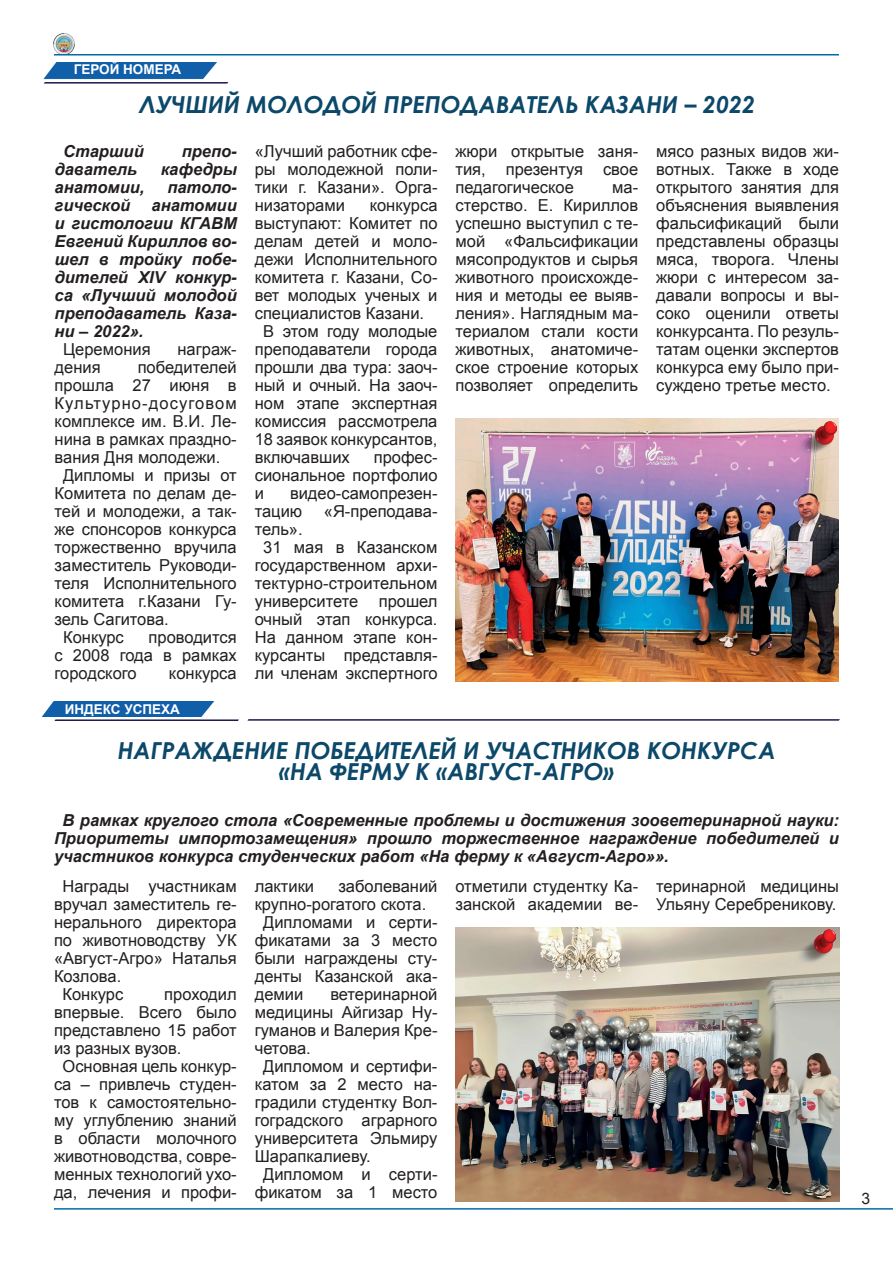
<style>
.page{position:relative;width:893px;height:1263px;background:#fff}
.page>*{position:absolute;margin:0;border:0;box-sizing:border-box;transform-origin:0 0}
.t1{font:italic 700 23.4px/21px "Century Gothic";color:#0b4869;text-align:center}
.t2{font:16.5px/18px "Arial";color:#231f20;text-align:justify}
.t3{font:italic 700 16.5px/18px "Arial";color:#231f20;text-align:justify}
.t4{font:16.5px "Arial";letter-spacing:.065em;color:#231f20}
.t5{font:15.75px "Arial";color:#231f20}
.t6{font:700 13.5px "Arial";color:#fff}
</style>
<div class="page">
<img style="left:455px;top:927px;width:384px;height:274px">
<img style="left:455px;top:419px;width:384px;height:262px">
<hr style="left:54px;top:1208px;width:839px;height:1px;background:#006aa8">
<img style="left:41px;top:701px;width:174px;height:16px">
<hr style="left:55px;top:719px;width:183px;height:2px;background:#1c174b">
<img style="left:53px;top:33px;width:22px;height:21px">
<hr style="left:54px;top:54px;width:785px;height:2px;background:#006aa8">
<hr style="left:248px;top:719px;width:591px;height:2px;background:#1c174b">
<img style="left:43px;top:63px;width:174px;height:16px">
<hr style="left:44px;top:82px;width:184px;height:2px;background:#1c174b">
<img style="left:797px;top:421px;width:40px;height:33px">
<img style="left:796px;top:929px;width:40px;height:33px">
<p class="t6" style="left:74px;top:61px;width:109px">ГЕРОЙ НОМЕРА</p>
<h1 class="t1" style="left:139px;top:93px;width:617px">ЛУЧШИЙ МОЛОДОЙ ПРЕПОДАВАТЕЛЬ КАЗАНИ – 2022</h1>
<p class="t3" style="left:63px;top:142px;width:82px">Старший</p>
<p class="t3" style="left:182px;top:142px;width:57px">препо-</p>
<p class="t3" style="left:55px;top:160px;width:84px">даватель</p>
<p class="t3" style="left:161px;top:160px;width:78px">кафедры</p>
<p class="t3" style="left:55px;top:178px;width:91px">анатомии,</p>
<p class="t3" style="left:167px;top:178px;width:71px">патоло-</p>
<p class="t3" style="left:55px;top:196px;width:77px">гической</p>
<p class="t3" style="left:55px;top:196px;width:184px;text-indent:97px">анатомии и гистологии КГАВМ Евгений Кириллов во&shy;шел в тройку побе&shy;дителей XIV конкур&shy;са «Лучший молодой преподаватель Каза&shy;ни – 2022».</p>
<p class="t2" style="left:63px;top:340px;width:89px">Церемония</p>
<p class="t2" style="left:178px;top:340px;width:61px">награж-</p>
<p class="t2" style="left:55px;top:358px;width:48px">дения</p>
<p class="t2" style="left:138px;top:358px;width:101px">победителей</p>
<p class="t2" style="left:55px;top:376px;width:184px">прошла 27 июня в</p>
<p class="t4" style="left:55px;top:392px;width:184px">Культурно-досуговом</p>
<p class="t2" style="left:55px;top:412px;width:184px">комплексе им. В.И. Ле-</p>
<p class="t2" style="left:55px;top:430px;width:184px">нина в рамках праздно-</p>
<p class="t2" style="left:55px;top:448px;width:167px">вания Дня молодежи.</p>
<p class="t2" style="left:63px;top:466px;width:175px">Дипломы и призы от</p>
<p class="t2" style="left:55px;top:484px;width:184px">Комитета по делам де-</p>
<p class="t2" style="left:55px;top:502px;width:184px">тей и молодежи, а так-</p>
<p class="t2" style="left:55px;top:520px;width:184px">же спонсоров конкурса</p>
<p class="t2" style="left:55px;top:538px;width:184px">торжественно вручила</p>
<p class="t2" style="left:55px;top:556px;width:184px">заместитель Руководи-</p>
<p class="t2" style="left:55px;top:574px;width:184px">теля Исполнительного</p>
<p class="t2" style="left:55px;top:592px;width:184px">комитета г.Казани Гу-</p>
<p class="t2" style="left:55px;top:610px;width:116px">зель Сагитова.</p>
<p class="t2" style="left:63px;top:628px;width:62px">Конкурс</p>
<p class="t2" style="left:55px;top:628px;width:184px;text-indent:94px">проводится с 2008 года в рамках городского</p>
<p class="t2" style="left:169px;top:664px;width:69px">конкурса</p>
<p class="t6" style="left:65px;top:701px;width:117px">ИНДЕКС УСПЕХА</p>
<p class="t2" style="left:255px;top:142px;width:184px">«Лучший работник сфе&shy;ры молодежной поли&shy;тики г. Казани». Орга&shy;низаторами</p>
<p class="t2" style="left:370px;top:196px;width:69px">конкурса</p>
<p class="t2" style="left:255px;top:214px;width:184px">выступают: Комитет по</p>
<p class="t2" style="left:255px;top:232px;width:184px">делам детей и моло-</p>
<p class="t2" style="left:255px;top:250px;width:184px">дежи Исполнительного</p>
<p class="t2" style="left:255px;top:268px;width:184px">комитета г. Казани, Со-</p>
<p class="t2" style="left:255px;top:286px;width:184px">вет молодых ученых и</p>
<p class="t2" style="left:255px;top:304px;width:171px">специалистов Казани.</p>
<p class="t2" style="left:263px;top:322px;width:176px">В этом году молодые</p>
<p class="t2" style="left:255px;top:340px;width:184px">преподаватели города</p>
<p class="t2" style="left:255px;top:358px;width:184px">прошли два тура: заоч-</p>
<p class="t2" style="left:255px;top:376px;width:184px">ный и очный. На заоч-</p>
<p class="t2" style="left:255px;top:394px;width:184px">ном этапе экспертная</p>
<p class="t2" style="left:255px;top:412px;width:184px">комиссия рассмотрела</p>
<p class="t2" style="left:255px;top:430px;width:184px">18 заявок конкурсантов,</p>
<p class="t2" style="left:255px;top:448px;width:97px">включавших</p>
<p class="t2" style="left:255px;top:448px;width:184px;text-indent:119px">профес&shy;сиональное портфолио и</p>
<p class="t2" style="left:255px;top:484px;width:184px;text-indent:35px">видео-самопрезен&shy;тацию</p>
<p class="t2" style="left:324px;top:502px;width:115px">«Я-преподава-</p>
<p class="t2" style="left:255px;top:520px;width:49px">тель».</p>
<p class="t2" style="left:263px;top:538px;width:176px">31 мая в Казанском</p>
<p class="t2" style="left:255px;top:556px;width:184px">государственном архи-</p>
<p class="t2" style="left:255px;top:574px;width:184px">тектурно-строительном</p>
<p class="t2" style="left:255px;top:592px;width:184px">университете прошел</p>
<p class="t2" style="left:255px;top:610px;width:184px">очный этап конкурса.</p>
<p class="t2" style="left:255px;top:628px;width:184px">На данном этапе кон-</p>
<p class="t2" style="left:255px;top:646px;width:184px">курсанты представля-</p>
<p class="t2" style="left:255px;top:664px;width:184px">ли членам экспертного</p>
<p class="t2" style="left:455px;top:142px;width:184px">жюри открытые заня&shy;тия, презентуя свое педагогическое</p>
<p class="t2" style="left:455px;top:178px;width:184px;text-indent:157px">ма&shy;стерство. Е. Кириллов успешно выступил с те&shy;мой «Фальсификации мясопродуктов и сырья животного происхожде&shy;ния и методы ее выяв&shy;ления». Наглядным ма&shy;териалом стали кости животных, анатомиче&shy;ское строение которых позволяет определить</p>
<p class="t2" style="left:656px;top:142px;width:184px">мясо разных видов жи&shy;вотных. Также в ходе открытого занятия для объяснения выявления фальсификаций были представлены образцы мяса, творога. Члены жюри с интересом за&shy;давали вопросы и вы&shy;соко оценили ответы конкурсанта. По резуль&shy;татам оценки экспертов конкурса ему было при&shy;суждено третье место.</p>
<h1 class="t1" style="left:118px;top:739px;width:660px">НАГРАЖДЕНИЕ ПОБЕДИТЕЛЕЙ И УЧАСТНИКОВ КОНКУРСА «НА ФЕРМУ К «АВГУСТ-АГРО»</h1>
<p class="t3" style="left:54px;top:812px;width:786px;text-indent:8px">В рамках круглого стола «Современные проблемы и достижения зооветеринарной науки:<br>Приоритеты импортозамещения» прошло торжественное награждение победителей и участников конкурса студенческих работ «На ферму к «Август-Агро»».</p>
<p class="t2" style="left:63px;top:878px;width:176px">Награды участникам</p>
<p class="t2" style="left:54px;top:896px;width:184px">вручал заместитель ге-</p>
<p class="t2" style="left:54px;top:914px;width:184px">нерального директора</p>
<p class="t2" style="left:54px;top:932px;width:184px">по животноводству УК</p>
<p class="t2" style="left:54px;top:950px;width:184px">«Август-Агро» Наталья</p>
<p class="t2" style="left:54px;top:968px;width:69px">Козлова.</p>
<p class="t2" style="left:63px;top:986px;width:62px">Конкурс</p>
<p class="t2" style="left:164px;top:986px;width:74px">проходил</p>
<p class="t2" style="left:54px;top:1004px;width:184px">впервые. Всего было</p>
<p class="t2" style="left:54px;top:1022px;width:184px">представлено 15 работ</p>
<p class="t2" style="left:54px;top:1040px;width:129px">из разных вузов.</p>
<p class="t2" style="left:63px;top:1058px;width:176px">Основная цель конкур-</p>
<p class="t2" style="left:54px;top:1076px;width:184px">са – привлечь студен-</p>
<p class="t2" style="left:54px;top:1094px;width:184px">тов к самостоятельно-</p>
<p class="t2" style="left:54px;top:1112px;width:184px">му углублению знаний</p>
<p class="t2" style="left:54px;top:1130px;width:184px">в области молочного</p>
<p class="t2" style="left:54px;top:1148px;width:184px">животноводства, совре-</p>
<p class="t2" style="left:54px;top:1166px;width:184px">менных технологий ухо-</p>
<p class="t2" style="left:54px;top:1184px;width:184px">да, лечения и профи-</p>
<p class="t2" style="left:255px;top:878px;width:61px">лактики</p>
<p class="t2" style="left:338px;top:878px;width:101px">заболеваний</p>
<p class="t2" style="left:255px;top:896px;width:173px">крупно-рогатого скота.</p>
<p class="t2" style="left:263px;top:914px;width:176px">Дипломами и серти-</p>
<p class="t2" style="left:255px;top:932px;width:184px">фикатами за 3 место</p>
<p class="t2" style="left:255px;top:950px;width:184px">были награждены сту-</p>
<p class="t2" style="left:255px;top:968px;width:184px">денты Казанской ака-</p>
<p class="t2" style="left:255px;top:986px;width:50px">демии</p>
<p class="t2" style="left:330px;top:986px;width:109px">ветеринарной</p>
<p class="t2" style="left:255px;top:1004px;width:184px">медицины Айгизар Ну-</p>
<p class="t2" style="left:255px;top:1022px;width:184px">гуманов и Валерия Кре-</p>
<p class="t2" style="left:255px;top:1040px;width:58px">четова.</p>
<p class="t2" style="left:263px;top:1058px;width:176px">Дипломом и сертифи-</p>
<p class="t2" style="left:255px;top:1076px;width:184px">катом за 2 место на-</p>
<p class="t2" style="left:255px;top:1094px;width:184px">градили студентку Вол-</p>
<p class="t2" style="left:255px;top:1112px;width:184px">гоградского аграрного</p>
<p class="t2" style="left:255px;top:1130px;width:184px">университета Эльмиру</p>
<p class="t2" style="left:255px;top:1148px;width:117px">Шарапкалиеву.</p>
<p class="t2" style="left:263px;top:1166px;width:176px">Дипломом и серти-</p>
<p class="t2" style="left:255px;top:1184px;width:184px">фикатом за 1 место</p>
<p class="t2" style="left:455px;top:878px;width:184px">отметили студентку Ка&shy;занской академии ве-</p>
<p class="t2" style="left:656px;top:878px;width:184px">теринарной медицины<br>Ульяну Серебреникову.</p>
<p class="t5" style="left:861px;top:1188px;width:10px">3</p>
</div>
